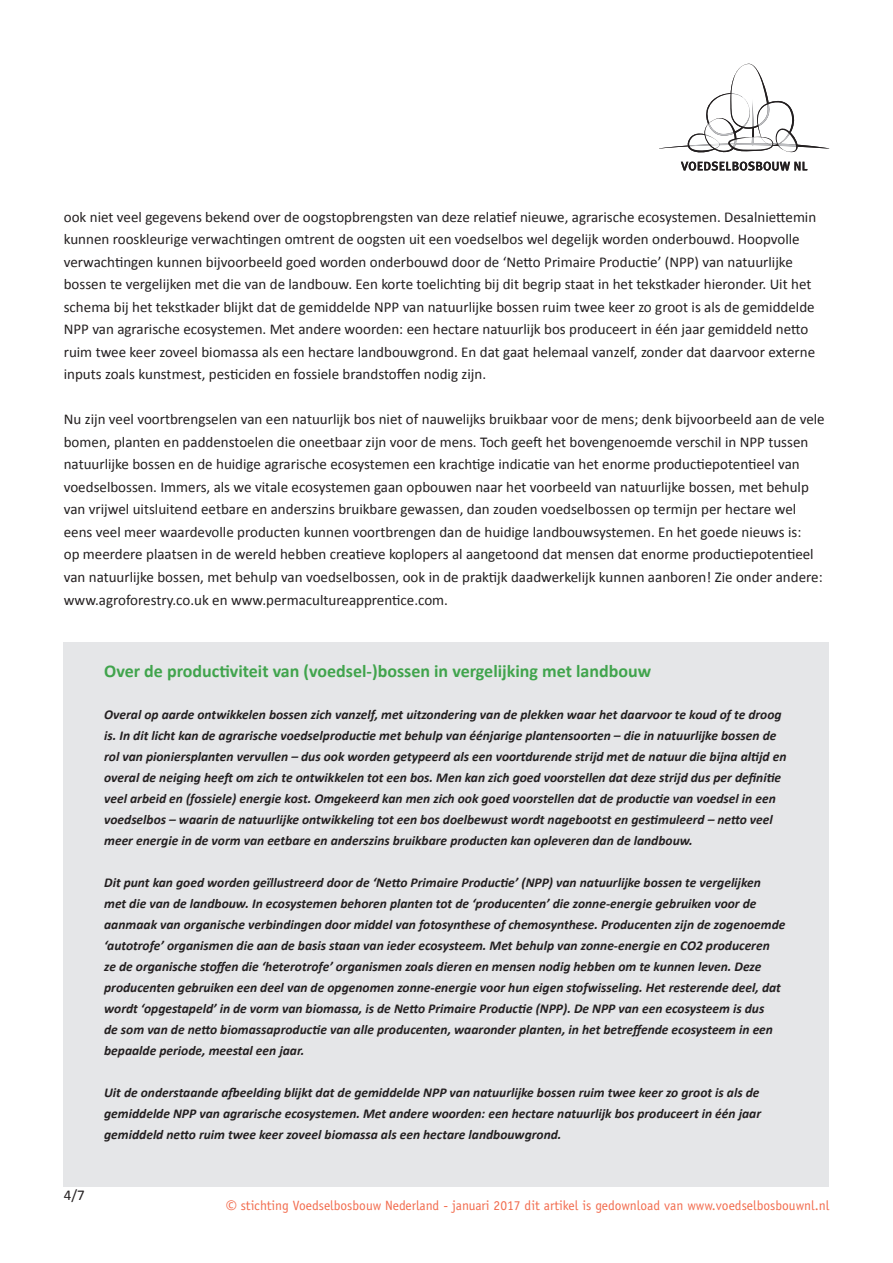
<style>
.page{position:relative;width:893px;height:1263px;background:#fff}
.page>*{position:absolute;margin:0;border:0;box-sizing:border-box;transform-origin:0 0}
.t1{font:700 18px "Calibri";color:#41a44d}
.t2{font:15px/22.5px "Calibri";color:#231f20}
.t3{font:italic 700 13.5px/21px "Calibri";color:#231f20}
.t4{font:13.5px "Officina Sans";color:#f26b4d}
.s1{font-family:"Open Sans"}
</style>
<div class="page">
<svg style="left:681px;top:161px;width:126px;height:10px"></svg>
<svg style="left:659px;top:64px;width:170px;height:89px"></svg>
<div style="left:64px;top:642px;width:765px;height:545px;background:#e5e6e8"></div>
<p class="t2" style="left:64px;top:206px;width:754px">ook niet veel gegevens bekend over de oogstopbrengsten van deze relatief nieuwe, agrarische ecosystemen. Desalniettemin kunnen rooskleurige verwachtingen omtrent de oogsten uit een voedselbos wel degelijk worden onderbouwd. Hoopvolle verwachtingen kunnen bijvoorbeeld goed worden onderbouwd door de ‘Netto Primaire Productie’ (NPP) van natuurlijke bossen te vergelijken met die van de landbouw. Een korte toelichting bij dit begrip staat in het tekstkader hieronder. Uit het schema bij het tekstkader blijkt dat de gemiddelde NPP van natuurlijke bossen ruim twee keer zo groot is als de gemiddelde NPP van agrarische ecosystemen. Met andere woorden: een hectare natuurlijk bos produceert in één jaar gemiddeld netto ruim twee keer zoveel biomassa als een hectare landbouwgrond. En dat gaat helemaal vanzelf, zonder dat daarvoor externe inputs zoals kunstmest, pesticiden en fossiele brandstoffen nodig zijn.</p>
<p class="t2" style="left:64px;top:408px;width:762px">Nu zijn veel voortbrengselen van een natuurlijk bos niet of nauwelijks bruikbaar voor de mens; denk bijvoorbeeld aan de vele bomen, planten en paddenstoelen die oneetbaar zijn voor de mens. Toch geeft het bovengenoemde verschil in NPP tussen natuurlijke bossen en de huidige agrarische ecosystemen een krachtige indicatie van het enorme productiepotentieel van voedselbossen. Immers, als we vitale ecosystemen gaan opbouwen naar het voorbeeld van natuurlijke bossen, met behulp van vrijwel uitsluitend eetbare en anderszins bruikbare gewassen, dan zouden voedselbossen op termijn per hectare wel eens veel meer waardevolle producten kunnen voortbrengen dan de huidige landbouwsystemen. En het goede nieuws is:<br>op meerdere plaatsen in de wereld hebben creatieve koplopers al aangetoond dat mensen dat enorme productiepotentieel van natuurlijke bossen, met behulp van voedselbossen, ook in de praktijk daadwerkelijk kunnen aanboren! Zie onder andere: www.agroforestry.co.uk en www.permacultureapprentice.com.</p>
<p class="t2" style="left:64px;top:1184px;width:22px">4/7</p>
<p class="t1" style="left:104px;top:659px;width:548px">Over de productiviteit van (voedsel-)bossen in vergelijking met landbouw</p>
<p class="t3" style="left:104px;top:704px;width:684px">Overal op aarde ontwikkelen bossen zich vanzelf, met uitzondering van de plekken waar het daarvoor te koud of te droog is. In dit licht kan de agrarische voedselproductie met behulp van éénjarige plantensoorten – die in natuurlijke bossen de rol van pioniersplanten vervullen – dus ook worden getypeerd als een voortdurende strijd met de natuur die bijna altijd en overal de neiging heeft om zich te ontwikkelen tot een bos. Men kan zich goed voorstellen dat deze strijd dus per definitie veel arbeid en (fossiele) energie kost. Omgekeerd kan men zich ook goed voorstellen dat de productie van voedsel in een voedselbos – waarin de natuurlijke ontwikkeling tot een bos doelbewust wordt nagebootst en gestimuleerd – netto veel meer energie in de vorm van eetbare en anderszins bruikbare producten kan opleveren dan de landbouw.</p>
<p class="t3" style="left:104px;top:872px;width:683px">Dit punt kan goed worden geïllustreerd door de ‘Netto Primaire Productie’ (NPP) van natuurlijke bossen te vergelijken met die van de landbouw. In ecosystemen behoren planten tot de ‘producenten’ die zonne-energie gebruiken voor de aanmaak van organische verbindingen door middel van fotosynthese of chemosynthese. Producenten zijn de zogenoemde ‘autotrofe’ organismen die aan de basis staan van ieder ecosysteem. Met behulp van zonne-energie en CO2 produceren<br>ze de organische stoffen die ‘heterotrofe’ organismen zoals dieren en mensen nodig hebben om te kunnen leven. Deze producenten gebruiken een deel van de opgenomen zonne-energie voor hun eigen stofwisseling. Het resterende deel, dat wordt ‘opgestapeld’ in de vorm van biomassa, is de Netto Primaire Productie (NPP). De NPP van een ecosysteem is dus<br>de som van de netto biomassaproductie van alle producenten, waaronder planten, in het betreffende ecosysteem in een bepaalde periode, meestal een jaar.</p>
<p class="t3" style="left:104px;top:1082px;width:658px">Uit de onderstaande afbeelding blijkt dat de gemiddelde NPP van natuurlijke bossen ruim twee keer zo groot is als de gemiddelde NPP van agrarische ecosystemen. Met andere woorden: een hectare natuurlijk bos produceert in één jaar gemiddeld netto ruim twee keer zoveel biomassa als een hectare landbouwgrond.</p>
<p class="t4" style="left:226px;top:1197px;width:605px"><span class="s1">©</span> stichting Voedselbosbouw Nederland - januari 2017 dit artikel is gedownload van www.voedselbosbouwnl.nl</p>
</div>
